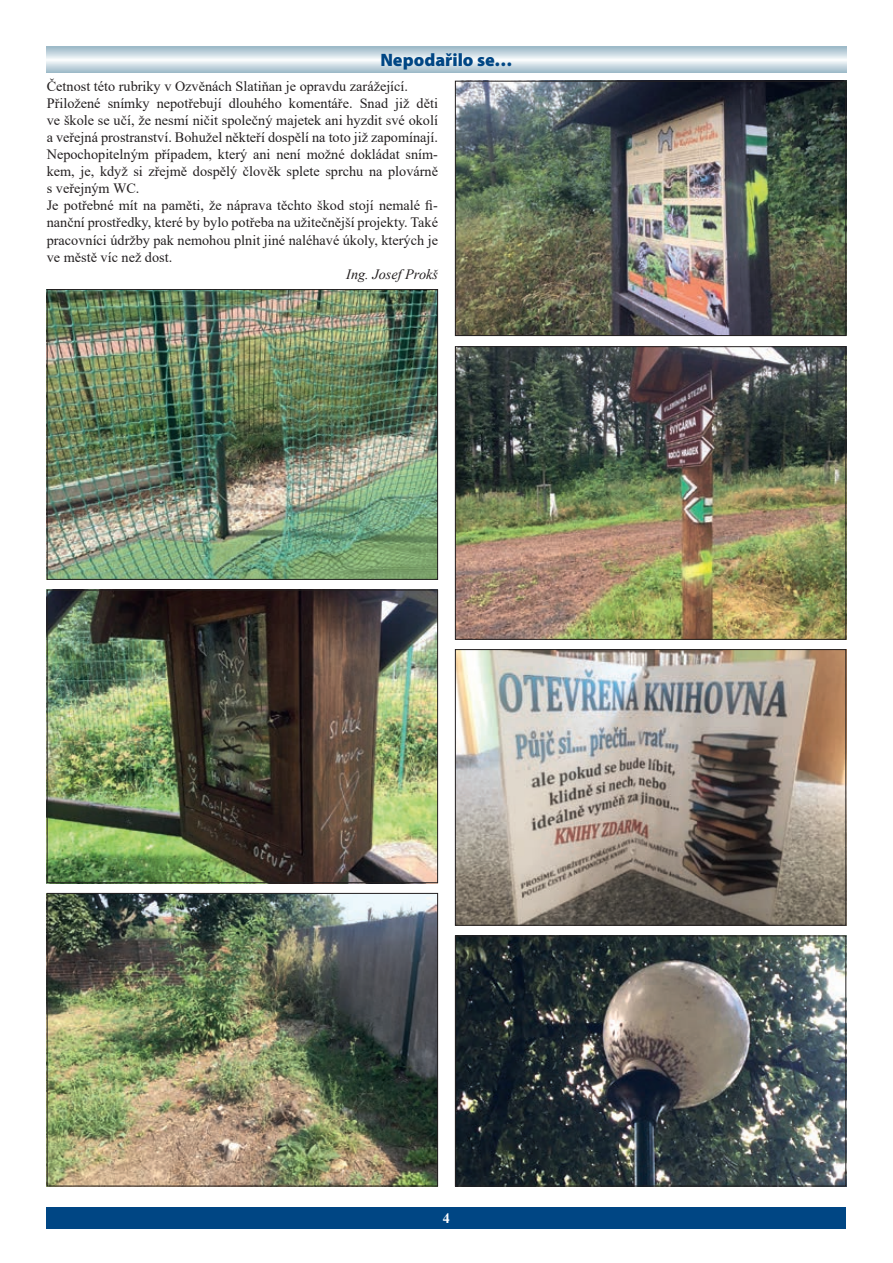
<style>
.page{position:relative;width:893px;height:1263px;background:#fff}
.page>*{position:absolute;margin:0;border:0;box-sizing:border-box;transform-origin:0 0}
.t1{font:900 18px "Myriad Pro";color:#004684}
.t2{font:14.25px/17.1px "Times New Roman";color:#231f20}
.t3{font:italic 14.25px "Times New Roman";color:#231f20}
.t4{font:700 14.25px "Times New Roman";color:#fff}
</style>
<div class="page">
<div style="left:47px;top:1208px;width:799px;height:21px;background:#004684"></div>
<svg style="left:47px;top:47px;width:799px;height:25px"></svg>
<img style="left:49px;top:291px;width:387px;height:287px">
<div style="left:47px;top:289px;width:391px;height:291px;border:1px solid #231f20"></div>
<img style="left:457px;top:651px;width:387px;height:273px">
<div style="left:455px;top:649px;width:391px;height:277px;border:1px solid #231f20"></div>
<img style="left:457px;top:83px;width:387px;height:251px">
<div style="left:455px;top:81px;width:391px;height:255px;border:1px solid #231f20"></div>
<img style="left:49px;top:592px;width:387px;height:289px">
<div style="left:47px;top:590px;width:391px;height:293px;border:1px solid #231f20"></div>
<img style="left:49px;top:895px;width:387px;height:289px">
<div style="left:47px;top:893px;width:391px;height:293px;border:1px solid #231f20"></div>
<img style="left:457px;top:348px;width:387px;height:290px">
<div style="left:455px;top:346px;width:391px;height:294px;border:1px solid #231f20"></div>
<img style="left:457px;top:937px;width:387px;height:247px">
<div style="left:455px;top:935px;width:391px;height:251px;border:1px solid #231f20"></div>
<p class="t1" style="left:380px;top:48px;width:134px">Nepodařilo se…</p>
<p class="t2" style="left:47px;top:77px;width:393px">Četnost této rubriky v Ozvěnách Slatiňan je opravdu zarážející.<br>Přiložené snímky nepotřebují dlouhého komentáře. Snad již děti ve škole se učí, že nesmí ničit společný majetek ani hyzdit své okolí a veřejná prostranství. Bohužel někteří dospělí na toto již zapomínají.<br>Nepochopitelným případem, který ani není možné dokládat sním&shy;kem, je, když si zřejmě dospělý člověk splete sprchu na plovárně s veřejným WC.<br>Je potřebné mít na paměti, že náprava těchto škod stojí nemalé fi&shy;nanční prostředky, které by bylo potřeba na užitečnější projekty. Také pracovníci údržby pak nemohou plnit jiné naléhavé úkoly, kterých je ve městě víc než dost.</p>
<p class="t3" style="left:346px;top:264px;width:93px">Ing. Josef Prokš</p>
<p class="t4" style="left:443px;top:1208px;width:9px">4</p>
</div>
